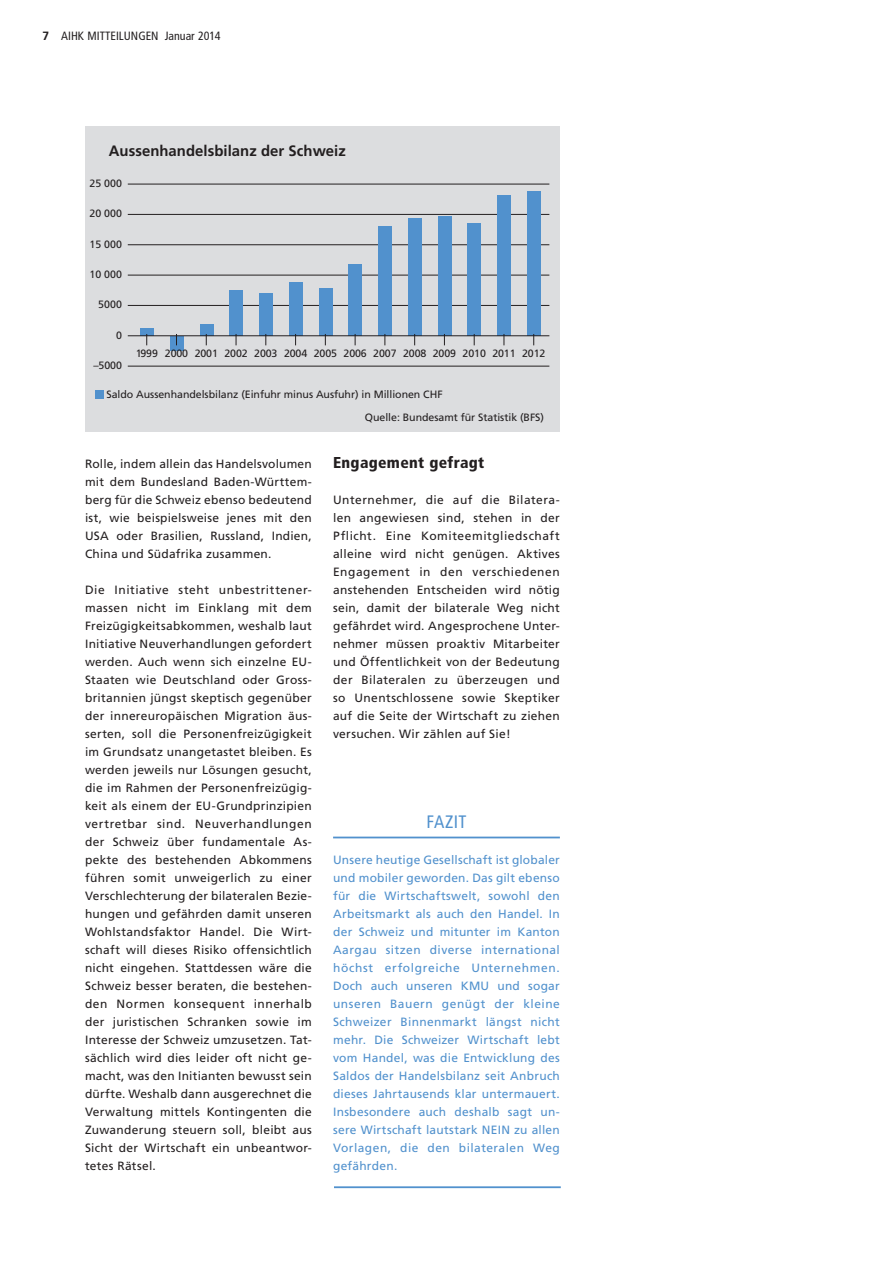
<style>
.page{position:relative;width:893px;height:1263px;background:#fff}
.page>*{position:absolute;margin:0;border:0;box-sizing:border-box;transform-origin:0 0}
.fazit_titel{font:condensed 18px "Frutiger";letter-spacing:.015em;color:#5191cd}
.zwischentitel{font:900 condensed 15.75px "Frutiger";letter-spacing:.02em;color:#231f20}
.t1{font:700 15px "Frutiger";letter-spacing:.005em;color:#231f20}
.fliesstext{font:12px/18px "Frutiger";letter-spacing:.02em;color:#231f20;text-align:justify}
.fazit{font:12px/18px "Frutiger";letter-spacing:.03em;color:#5191cd;text-align:justify}
.teaser{font:condensed 12px "Frutiger";color:#231f20}
.t2{font:10.65px/23.1px "Frutiger";letter-spacing:-.005em;color:#231f20}
.s1{font-family:"Frutiger LT";font-weight:700;font-stretch:normal}
</style>
<div class="page">
<hr style="left:333px;top:837px;width:227px;height:1px;background:#5191cd">
<hr style="left:334px;top:1186px;width:227px;height:2px;background:#5191cd">
<div style="left:85px;top:126px;width:475px;height:306px;background:#dcdddf"></div>
<hr style="left:128px;top:184px;width:421px;height:1px;background:#231f20">
<hr style="left:128px;top:366px;width:421px;height:1px;background:#231f20">
<hr style="left:128px;top:305px;width:421px;height:1px;background:#231f20">
<hr style="left:128px;top:275px;width:421px;height:1px;background:#231f20">
<hr style="left:128px;top:244px;width:421px;height:1px;background:#231f20">
<hr style="left:128px;top:214px;width:421px;height:1px;background:#231f20">
<div style="left:140px;top:328px;width:14px;height:8px;background:#5191cd"></div>
<div style="left:527px;top:191px;width:14px;height:145px;background:#5191cd"></div>
<div style="left:497px;top:195px;width:14px;height:141px;background:#5191cd"></div>
<div style="left:467px;top:223px;width:14px;height:113px;background:#5191cd"></div>
<div style="left:438px;top:216px;width:14px;height:120px;background:#5191cd"></div>
<div style="left:408px;top:218px;width:14px;height:118px;background:#5191cd"></div>
<div style="left:378px;top:226px;width:14px;height:110px;background:#5191cd"></div>
<div style="left:348px;top:264px;width:14px;height:72px;background:#5191cd"></div>
<div style="left:319px;top:288px;width:14px;height:48px;background:#5191cd"></div>
<div style="left:289px;top:283px;width:14px;height:53px;background:#5191cd"></div>
<div style="left:229px;top:291px;width:14px;height:45px;background:#5191cd"></div>
<div style="left:259px;top:294px;width:14px;height:42px;background:#5191cd"></div>
<div style="left:200px;top:324px;width:14px;height:12px;background:#5191cd"></div>
<div style="left:170px;top:336px;width:14px;height:14px;background:#5191cd"></div>
<hr style="left:128px;top:335px;width:421px;height:1px;background:#231f20">
<div style="left:96px;top:390px;width:8px;height:8px;background:#5191cd"></div>
<p class="teaser" style="left:43px;top:29px;width:180px"><span class="s1">7</span> AIHK MITTEILUNGEN Januar 2014</p>
<p class="t1" style="left:109px;top:142px;width:239px">Aussenhandelsbilanz der Schweiz</p>
<p class="t2" style="left:89px;top:172px;width:34px">25 000</p>
<p class="t2" style="left:89px;top:202px;width:34px">20 000</p>
<p class="t2" style="left:89px;top:233px;width:34px">15 000</p>
<p class="t2" style="left:89px;top:263px;width:34px">10 000</p>
<p class="t2" style="left:98px;top:293px;width:25px">5000</p>
<p class="t2" style="left:116px;top:323px;width:7px">0</p>
<p class="t2" style="left:136px;top:342px;width:411px">1999 2000 2001 2002 2003 2004 2005 2006 2007 2008 2009 2010 2011 2012</p>
<p class="t2" style="left:365px;top:383px;width:181px;text-indent:-258px">Saldo Aussenhandelsbilanz (Einfuhr minus Ausfuhr) in Millionen CHF<br>Quelle: Bundesamt für Statistik (BFS)</p>
<p class="t2" style="left:93px;top:354px;width:30px">–5000</p>
<p class="fliesstext" style="left:85px;top:455px;width:228px">Rolle, indem allein das Handelsvolumen mit dem Bundesland Baden-Württem&shy;berg für die Schweiz ebenso bedeutend ist, wie beispielsweise jenes mit den USA oder Brasilien, Russland, Indien, China und Südafrika zusammen.</p>
<p class="fliesstext" style="left:85px;top:581px;width:228px">Die Initiative steht unbestrittener&shy;massen nicht im Einklang mit dem Freizügigkeitsabkommen, weshalb laut Initiative Neuverhandlungen gefordert werden. Auch wenn sich einzelne EU-Staaten wie Deutschland oder Gross&shy;britannien jüngst skeptisch gegenüber der innereuropäischen Migration äus&shy;serten, soll die Personenfreizügigkeit im Grundsatz unangetastet bleiben. Es werden jeweils nur Lösungen gesucht, die im Rahmen der Personenfreizügig&shy;keit als einem der EU-Grundprinzipien vertretbar sind. Neuverhandlungen der Schweiz über fundamentale As&shy;pekte des bestehenden Abkommens führen somit unweigerlich zu einer Verschlechterung der bilateralen Bezie&shy;hungen und gefährden damit unseren Wohlstandsfaktor Handel. Die Wirt&shy;schaft will dieses Risiko offensichtlich nicht eingehen. Stattdessen wäre die Schweiz besser beraten, die bestehen&shy;den Normen konsequent innerhalb der juristischen Schranken sowie im Interesse der Schweiz umzusetzen. Tat&shy;sächlich wird dies leider oft nicht ge&shy;macht, was den Initianten bewusst sein dürfte. Weshalb dann ausgerechnet die Verwaltung mittels Kontingenten die Zuwanderung steuern soll, bleibt aus Sicht der Wirtschaft ein unbeantwor&shy;tetes Rätsel.</p>
<p class="zwischentitel" style="left:333px;top:453px;width:153px">Engagement gefragt</p>
<p class="fliesstext" style="left:333px;top:491px;width:228px">Unternehmer, die auf die Bilatera&shy;len angewiesen sind, stehen in der Pflicht. Eine Komiteemitgliedschaft alleine wird nicht genügen. Aktives Engagement in den verschiedenen anstehenden Entscheiden wird nötig sein, damit der bilaterale Weg nicht gefährdet wird. Angesprochene Unter&shy;nehmer müssen proaktiv Mitarbeiter und Öffentlichkeit von der Bedeutung der Bilateralen zu überzeugen und so Unentschlossene sowie Skeptiker auf die Seite der Wirtschaft zu ziehen versuchen. Wir zählen auf Sie!</p>
<p class="fazit_titel" style="left:427px;top:811px;width:41px">FAZIT</p>
<p class="fazit" style="left:333px;top:851px;width:228px">Unsere heutige Gesellschaft ist globaler und mobiler geworden. Das gilt ebenso für die Wirtschaftswelt, sowohl den Arbeitsmarkt als auch den Handel. In der Schweiz und mitunter im Kanton Aargau sitzen diverse international höchst erfolgreiche Unternehmen.<br>Doch auch unseren KMU und sogar unseren Bauern genügt der kleine Schweizer Binnenmarkt längst nicht mehr. Die Schweizer Wirtschaft lebt vom Handel, was die Entwicklung des Saldos der Handelsbilanz seit Anbruch dieses Jahrtausends klar untermauert.<br>Insbesondere auch deshalb sagt un&shy;sere Wirtschaft lautstark NEIN zu allen Vorlagen, die den bilateralen Weg gefährden.</p>
</div>
